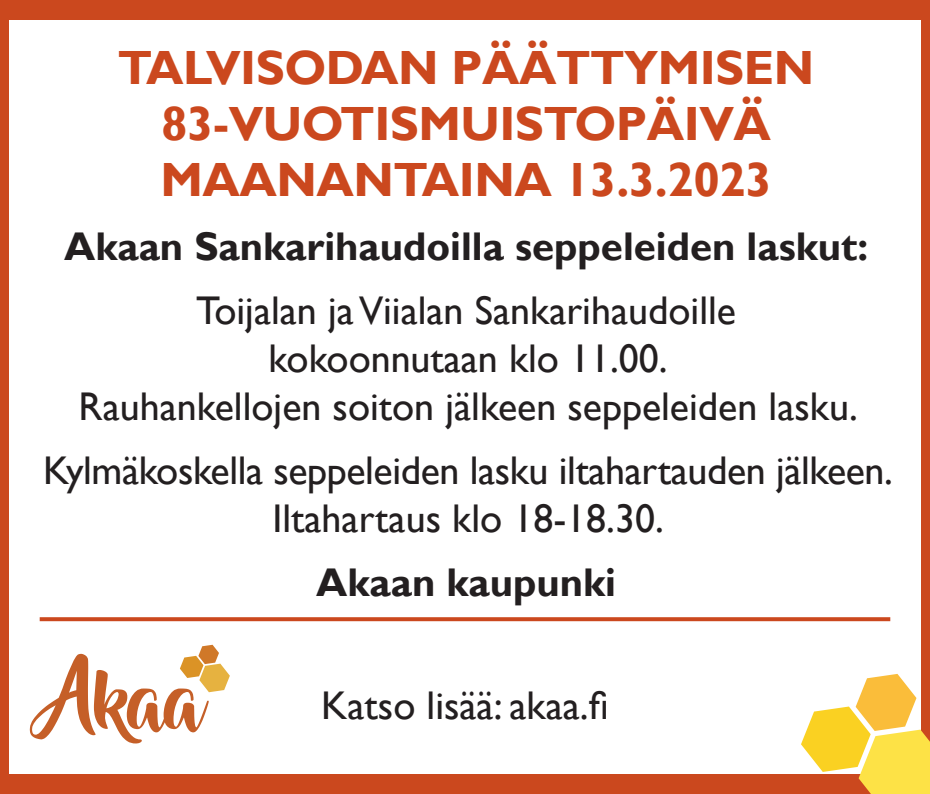
<style>
.page{position:relative;width:930px;height:794px;background:#fff}
.page>*{position:absolute;margin:0;border:0;box-sizing:border-box;transform-origin:0 0}
.t1{font:700 48px/56px "Gill Sans";letter-spacing:-.01em;color:#cb481e;text-align:center}
.t2{font:40px/48px "Gill Sans";color:#231f20;text-align:center}
.t3{font:700 40px "Gill Sans";color:#231f20}
</style>
<div class="page">
<svg style="left:30px;top:645px;width:200px;height:98px"></svg>
<div style="left:0;top:0;width:930px;height:20px;background:#cb481e"></div>
<div style="left:0;top:774px;width:930px;height:20px;background:#cb481e"></div>
<svg style="left:40px;top:617px;width:850px;height:4px;background:#cd5129"></svg>
<div style="left:0;top:0;width:8px;height:794px;background:#cb481e"></div>
<div style="left:922px;top:0;width:8px;height:794px;background:#cb481e"></div>
<svg style="left:801px;top:674px;width:129px;height:120px"></svg>
<p class="t1" style="left:118px;top:41px;width:698px">TALVISODAN PÄÄTTYMISEN<br>83-VUOTISMUISTOPÄIVÄ<br>MAANANTAINA 13.3.2023</p>
<p class="t3" style="left:64px;top:223px;width:806px">Akaan Sankarihaudoilla seppeleiden laskut:</p>
<p class="t2" style="left:79px;top:287px;width:781px">Toijalan ja Viialan Sankarihaudoille<br>kokoonnutaan klo 11.00.<br>Rauhankellojen soiton jälkeen seppeleiden lasku.</p>
<p class="t2" style="left:43px;top:447px;width:851px">Kylmäkoskella seppeleiden lasku iltahartauden jälkeen.<br>Iltahartaus klo 18-18.30.</p>
<p class="t3" style="left:316px;top:559px;width:301px">Akaan kaupunki</p>
<p class="t2" style="left:321px;top:682px;width:289px">Katso lisää: akaa.fi</p>
</div>
